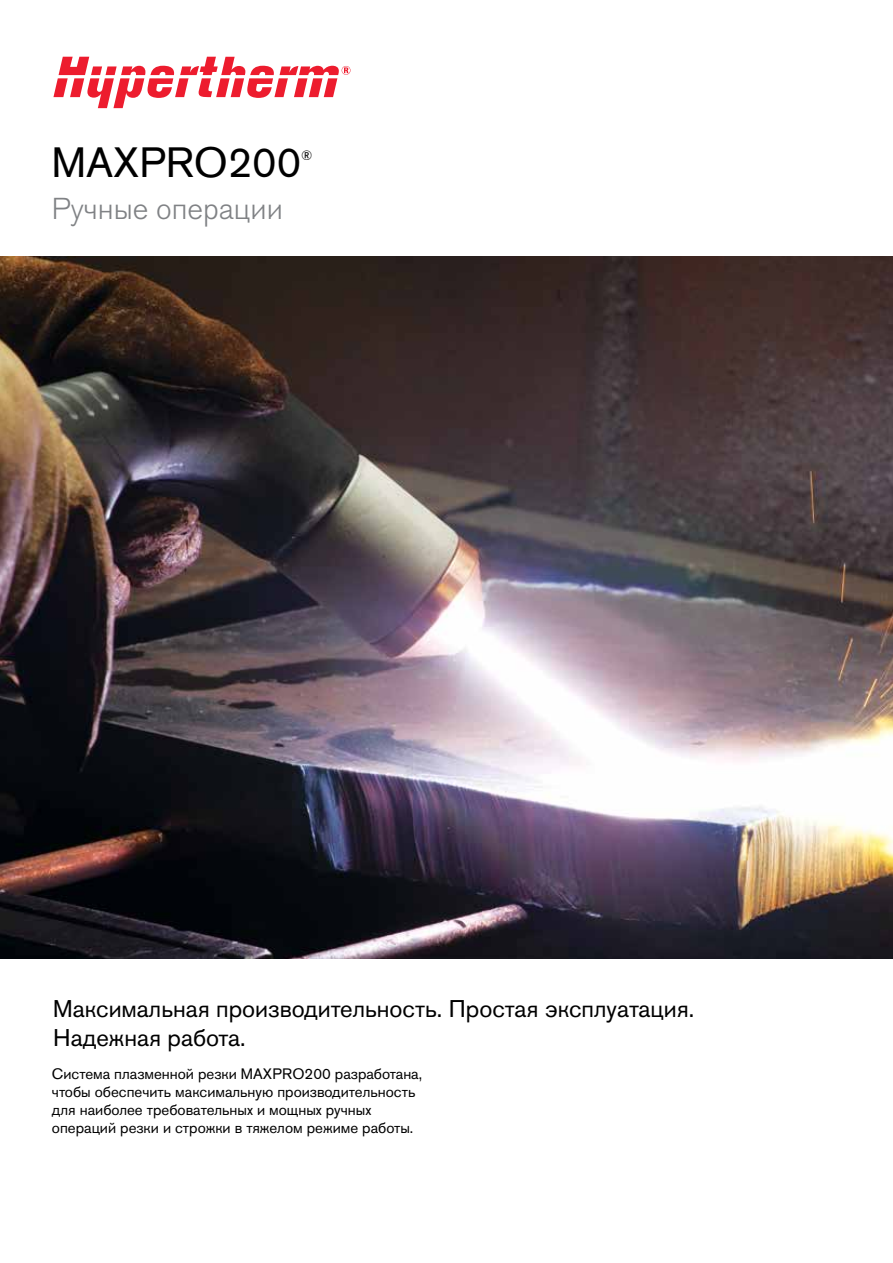
<style>
.page{position:relative;width:893px;height:1263px;background:#fff}
.page>*{position:absolute;margin:0;border:0;box-sizing:border-box;transform-origin:0 0}
.t1{font:42px "Akzidenz Grotesk Pro";color:#000}
.t2{font:300 30px "Akzidenz Grotesk Pro";color:#808285}
.t3{font:24px/28.5px "Akzidenz Grotesk Pro";color:#000}
.t4{font:15px/18px "Akzidenz Grotesk Pro";color:#000}
.t5{font:13.5px "Akzidenz Grotesk Pro";color:#000}
</style>
<div class="page">
<svg style="left:53px;top:57px;width:297px;height:51px"></svg>
<img style="left:0;top:256px;width:893px;height:703px">
<h1 class="t1" style="left:52px;top:135px;width:251px">MAXPRO200</h1>
<p class="t5" style="left:301px;top:146px;width:13px">®</p>
<h2 class="t2" style="left:52px;top:189px;width:233px">Ручные операции</h2>
<h3 class="t3" style="left:53px;top:994px;width:643px">Максимальная производительность. Простая эксплуатация.<br>Надежная работа.</h3>
<p class="t4" style="left:52px;top:1065px;width:372px">Система плазменной резки MAXPRO200 разработана, чтобы обеспечить максимальную производительность для наиболее требовательных и мощных ручных операций резки и строжки в тяжелом режиме работы.</p>
</div>
